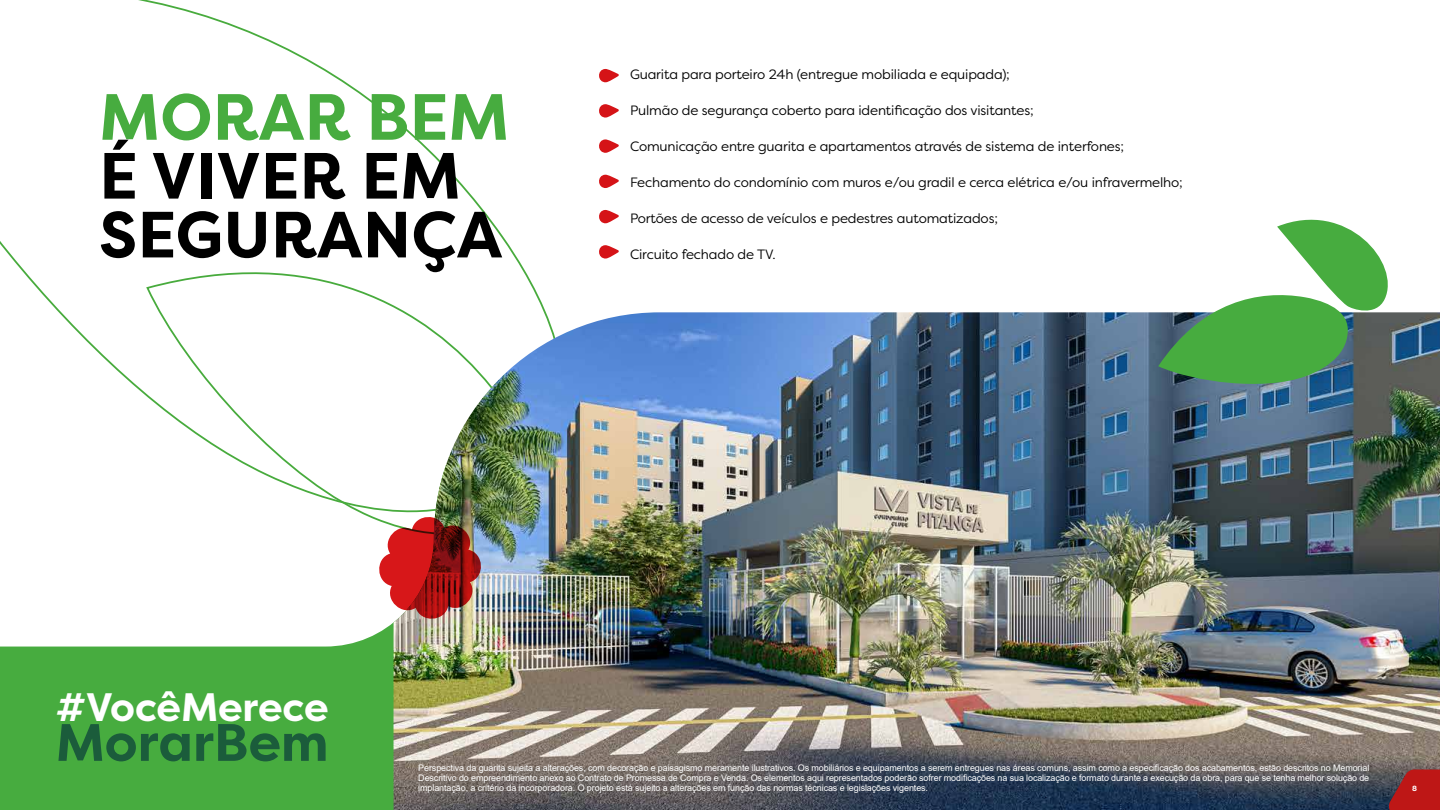
<style>
.page{position:relative;width:1440px;height:810px;background:#fff}
.page>*{position:absolute;margin:0;border:0;box-sizing:border-box;transform-origin:0 0}
.t1{font:700 65.18px/58.9px "Filson Pro";color:#000}
.t2{font:700 65.18px "Filson Pro";color:#47ac3f}
.t3{font:700 52.5px "Filson Pro";color:#1b5c3b}
.t4{font:700 39.67px "Filson Pro";letter-spacing:-.005em;color:#fff}
.t5{font:13.5px "Filson Pro";letter-spacing:-.01em;color:#000}
.t6{font:9px/9.8px "Arial";letter-spacing:-.01em;color:#fff;text-align:justify}
.t7{font:700 7.5px "Filson Pro";color:#fff}
</style>
<div class="page">
<svg style="left:0;top:0;width:604px;height:395px"></svg>
<svg style="left:145px;top:243px;width:406px;height:222px"></svg>
<svg style="left:0;top:465px;width:394px;height:345px"></svg>
<img style="left:394px;top:312px;width:1046px;height:498px">
<svg style="left:1158px;top:219px;width:244px;height:172px"></svg>
<img style="left:379px;top:517px;width:102px;height:102px">
<svg style="left:597px;top:69px;width:22px;height:14px"></svg>
<svg style="left:597px;top:104px;width:22px;height:14px"></svg>
<svg style="left:597px;top:139px;width:22px;height:14px"></svg>
<svg style="left:597px;top:175px;width:22px;height:13px"></svg>
<svg style="left:597px;top:210px;width:22px;height:14px"></svg>
<svg style="left:597px;top:245px;width:22px;height:14px"></svg>
<svg style="left:1389px;top:769px;width:51px;height:41px;background:#aa2121"></svg>
<h1 class="t2" style="left:99px;top:76px;width:412px">MORAR BEM</h1>
<h1 class="t1" style="left:99px;top:147px;width:405px">É VIVER EM<br>SEGURANÇA</h1>
<h3 class="t5" style="left:630px;top:65px;width:381px">Guarita para porteiro 24h (entregue mobiliada e equipada);</h3>
<h3 class="t5" style="left:630px;top:101px;width:405px">Pulmão de segurança coberto para identificação dos visitantes;</h3>
<h3 class="t5" style="left:630px;top:137px;width:496px">Comunicação entre guarita e apartamentos através de sistema de interfones;</h3>
<h3 class="t5" style="left:630px;top:173px;width:554px">Fechamento do condomínio com muros e/ou gradil e cerca elétrica e/ou infravermelho;</h3>
<h3 class="t5" style="left:630px;top:209px;width:369px">Portões de acesso de veículos e pedestres automatizados;</h3>
<h3 class="t5" style="left:630px;top:245px;width:147px">Circuito fechado de TV.</h3>
<h3 class="t4" style="left:56px;top:682px;width:274px">#VocêMerece</h3>
<h2 class="t3" style="left:56px;top:709px;width:274px">MorarBem</h2>
<p class="t6" style="left:418px;top:763px;width:953px">Perspectiva da guarita sujeita a alterações, com decoração e paisagismo meramente ilustrativos. Os mobiliários e equipamentos a serem entregues nas áreas comuns, assim como a especificação dos acabamentos, estão descritos no Memorial Descritivo do empreendimento anexo ao Contrato de Promessa de Compra e Venda. Os elementos aqui representados poderão sofrer modificações na sua localização e formato durante a execução da obra, para que se tenha melhor solução de implantação, a critério da incorporadora. O projeto está sujeito a alterações em função das normas técnicas e legislações vigentes.</p>
<p class="t7" style="left:1412px;top:783px;width:6px">8</p>
</div>
